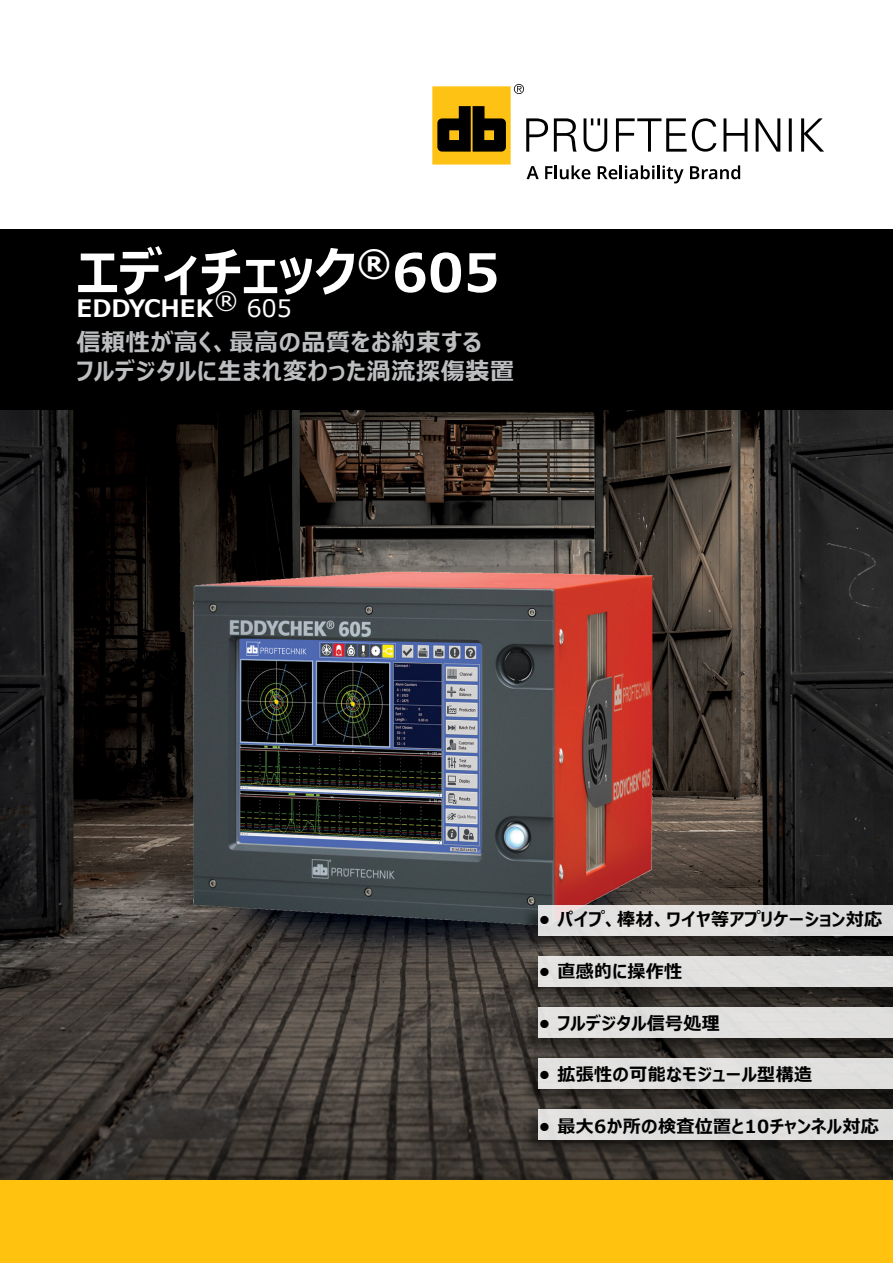
<style>
.page{position:relative;width:893px;height:1263px;background:#fff}
.page>*{position:absolute;margin:0;border:0;box-sizing:border-box;transform-origin:0 0}
.t1{font:700 52.5px "Meiryo UI";letter-spacing:.01em;color:#fff}
.t2{font:700 24px/34.3px "Meiryo UI";letter-spacing:.03em;color:#bcbec0}
.t3{font:700 18px "Meiryo UI";letter-spacing:.02em;color:#000}
.s1{color:#fff}
.s2{font-weight:400;color:#fff}
</style>
<div class="page">
<img style="left:0;top:410px;width:893px;height:770px">
<div style="left:0;top:230px;width:893px;height:180px;background:#000"></div>
<div style="left:0;top:1180px;width:893px;height:83px;background:#ffc20e"></div>
<div style="left:521px;top:1110px;width:372px;height:46px;background:#000;opacity:.5"></div>
<div style="left:538px;top:1110px;width:355px;height:30px;background:#dfdede"></div>
<div style="left:521px;top:1059px;width:372px;height:46px;background:#000;opacity:.5"></div>
<div style="left:538px;top:1059px;width:355px;height:30px;background:#e0e0df"></div>
<div style="left:521px;top:1008px;width:372px;height:46px;background:#000;opacity:.5"></div>
<div style="left:538px;top:1008px;width:355px;height:30px;background:#e1e0df"></div>
<div style="left:521px;top:957px;width:372px;height:47px;background:#000;opacity:.5"></div>
<div style="left:538px;top:957px;width:355px;height:30px;background:#e0dfdf"></div>
<div style="left:521px;top:906px;width:372px;height:47px;background:#000;opacity:.5"></div>
<div style="left:538px;top:906px;width:355px;height:30px;background:#e1dfdf"></div>
<svg style="left:432px;top:84px;width:392px;height:99px"></svg>
<h1 class="t1" style="left:77px;top:236px;width:530px">エディチェック<sup>®</sup>605　　　</h1>
<h2 class="t2" style="left:77px;top:292px;width:407px"><span class="s1">EDDYCHEK</span><sup>®</sup> <span class="s2">605<br></span>信頼性が高く、最高の品質をお約束する</h2>
<h2 class="t2" style="left:77px;top:355px;width:439px">フルデジタルに生まれ変わった渦流探傷装置</h2>
<p class="t3" style="left:538px;top:907px;width:345px">• パイプ、棒材、ワイヤ等アプリケーション対応</p>
<p class="t3" style="left:538px;top:959px;width:145px">• 直感的に操作性</p>
<p class="t3" style="left:538px;top:1010px;width:183px">• フルデジタル信号処理</p>
<p class="t3" style="left:538px;top:1062px;width:275px">• 拡張性の可能なモジュール型構造</p>
<p class="t3" style="left:538px;top:1114px;width:342px">• 最大6か所の検査位置と10チャンネル対応</p>
</div>
